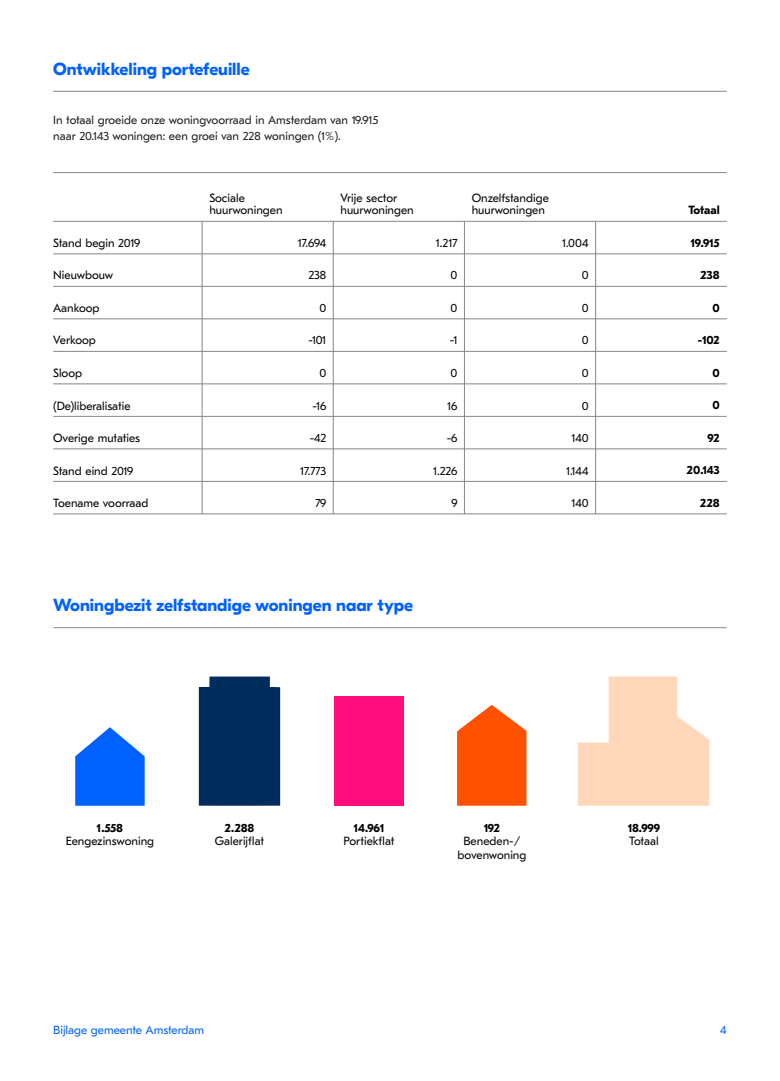
<style>
.page{position:relative;width:780px;height:1081px;background:#fff}
.page>*{position:absolute;margin:0;border:0;box-sizing:border-box;transform-origin:0 0}
.t1{font:700 17.5px "GT Eesti Display";color:#0061ff}
.t2{font:11.88px/12.5px "GT Eesti Text";color:#000}
.t3{font:11.88px/16.2px "GT Eesti Text";color:#1d1d1b}
.t4{font:700 11.88px "GT Eesti Text";letter-spacing:-.025em;color:#000}
.t5{font:11.88px "GT Eesti Text";color:#0061ff}
</style>
<div class="page">
<hr style="left:53px;top:627px;width:673px;height:1px;background:#868686">
<hr style="left:53px;top:91px;width:673px;height:1px;background:#868686">
<hr style="left:53px;top:172px;width:673px;height:1px;background:#868686">
<hr style="left:53px;top:221px;width:673px;height:1px;background:#868686">
<hr style="left:53px;top:254px;width:673px;height:1px;background:#868686">
<hr style="left:53px;top:286px;width:673px;height:1px;background:#868686">
<hr style="left:53px;top:319px;width:673px;height:1px;background:#868686">
<hr style="left:53px;top:351px;width:673px;height:1px;background:#868686">
<hr style="left:53px;top:384px;width:673px;height:1px;background:#868686">
<hr style="left:53px;top:416px;width:673px;height:1px;background:#868686">
<hr style="left:53px;top:449px;width:673px;height:1px;background:#868686">
<hr style="left:53px;top:481px;width:673px;height:1px;background:#868686">
<hr style="left:53px;top:514px;width:673px;height:1px;background:#868686">
<hr style="left:202px;top:221px;width:1px;height:293px;background:#868686">
<hr style="left:333px;top:221px;width:1px;height:293px;background:#868686">
<hr style="left:464px;top:221px;width:1px;height:293px;background:#868686">
<hr style="left:595px;top:221px;width:1px;height:293px;background:#868686">
<svg style="left:577px;top:676px;width:132px;height:130px"></svg>
<svg style="left:457px;top:705px;width:69px;height:101px;background:#ff6721"></svg>
<div style="left:335px;top:697px;width:69px;height:109px;background:#ff0d7f"></div>
<div style="left:199px;top:676px;width:81px;height:130px;background:#002c5b"></div>
<svg style="left:75px;top:727px;width:70px;height:79px"></svg>
<h1 class="t1" style="left:53px;top:59px;width:198px">Ontwikkeling portefeuille</h1>
<p class="t3" style="left:53px;top:112px;width:326px">In totaal groeide onze woningvoorraad in Amsterdam van 19.915 naar 20.143 woningen: een groei van 228 woningen (1%).</p>
<p class="t2" style="left:209px;top:192px;width:75px">Sociale huurwoningen</p>
<p class="t2" style="left:340px;top:192px;width:75px">Vrije sector huurwoningen</p>
<p class="t2" style="left:471px;top:192px;width:79px">Onzelfstandige huurwoningen</p>
<p class="t4" style="left:688px;top:204px;width:33px">Totaal</p>
<p class="t2" style="left:53px;top:237px;width:88px">Stand begin 2019</p>
<p class="t2" style="left:298px;top:237px;width:30px">17.694</p>
<p class="t2" style="left:436px;top:237px;width:23px">1.217</p>
<p class="t2" style="left:562px;top:237px;width:28px">1.004</p>
<p class="t4" style="left:690px;top:236px;width:31px">19.915</p>
<p class="t2" style="left:53px;top:269px;width:62px">Nieuwbouw</p>
<p class="t2" style="left:308px;top:269px;width:19px">238</p>
<p class="t2" style="left:450px;top:269px;width:8px">0</p>
<p class="t2" style="left:581px;top:269px;width:8px">0</p>
<p class="t4" style="left:700px;top:269px;width:21px">238</p>
<p class="t2" style="left:53px;top:302px;width:48px">Aankoop</p>
<p class="t2" style="left:319px;top:302px;width:8px">0</p>
<p class="t2" style="left:450px;top:302px;width:8px">0</p>
<p class="t2" style="left:581px;top:302px;width:8px">0</p>
<p class="t4" style="left:712px;top:301px;width:9px">0</p>
<p class="t2" style="left:53px;top:334px;width:44px">Verkoop</p>
<p class="t2" style="left:308px;top:334px;width:19px">-101</p>
<p class="t2" style="left:450px;top:334px;width:9px">-1</p>
<p class="t2" style="left:581px;top:334px;width:8px">0</p>
<p class="t4" style="left:697px;top:334px;width:23px">-102</p>
<p class="t2" style="left:53px;top:367px;width:30px">Sloop</p>
<p class="t2" style="left:319px;top:367px;width:8px">0</p>
<p class="t2" style="left:450px;top:367px;width:8px">0</p>
<p class="t2" style="left:581px;top:367px;width:8px">0</p>
<p class="t4" style="left:712px;top:366px;width:9px">0</p>
<p class="t2" style="left:53px;top:399px;width:79px">(De)liberalisatie</p>
<p class="t2" style="left:312px;top:399px;width:15px">-16</p>
<p class="t2" style="left:447px;top:399px;width:12px">16</p>
<p class="t2" style="left:581px;top:399px;width:8px">0</p>
<p class="t4" style="left:712px;top:399px;width:9px">0</p>
<p class="t2" style="left:53px;top:432px;width:88px">Overige mutaties</p>
<p class="t2" style="left:309px;top:432px;width:18px">-42</p>
<p class="t2" style="left:446px;top:432px;width:12px">-6</p>
<p class="t2" style="left:571px;top:432px;width:19px">140</p>
<p class="t4" style="left:707px;top:431px;width:14px">92</p>
<p class="t2" style="left:53px;top:464px;width:82px">Stand eind 2019</p>
<p class="t2" style="left:300px;top:464px;width:28px">17.773</p>
<p class="t2" style="left:433px;top:464px;width:26px">1.226</p>
<p class="t2" style="left:566px;top:464px;width:24px">1.144</p>
<p class="t4" style="left:686px;top:464px;width:35px">20.143</p>
<p class="t2" style="left:53px;top:497px;width:97px">Toename voorraad</p>
<p class="t2" style="left:315px;top:497px;width:12px">79</p>
<p class="t2" style="left:451px;top:497px;width:8px">9</p>
<p class="t2" style="left:571px;top:497px;width:19px">140</p>
<p class="t4" style="left:700px;top:496px;width:21px">228</p>
<h1 class="t1" style="left:53px;top:596px;width:361px">Woningbezit zelfstandige woningen naar type</h1>
<p class="t4" style="left:97px;top:821px;width:28px">1.558</p>
<p class="t2" style="left:66px;top:835px;width:90px">Eengezinswoning</p>
<p class="t4" style="left:224px;top:821px;width:31px">2.288</p>
<p class="t2" style="left:215px;top:835px;width:51px">Galerijflat</p>
<p class="t4" style="left:353px;top:821px;width:32px">14.961</p>
<p class="t2" style="left:343px;top:835px;width:52px">Portiekflat</p>
<p class="t4" style="left:483px;top:821px;width:18px">192</p>
<p class="t2" style="left:457px;top:834px;width:70px;line-height:13.8px;text-align:center">Beneden-/ bovenwoning</p>
<p class="t4" style="left:627px;top:821px;width:34px">18.999</p>
<p class="t2" style="left:629px;top:835px;width:31px">Totaal</p>
<p class="t5" style="left:53px;top:1023px;width:152px">Bijlage gemeente Amsterdam</p>
<p class="t5" style="left:720px;top:1023px;width:8px">4</p>
</div>
